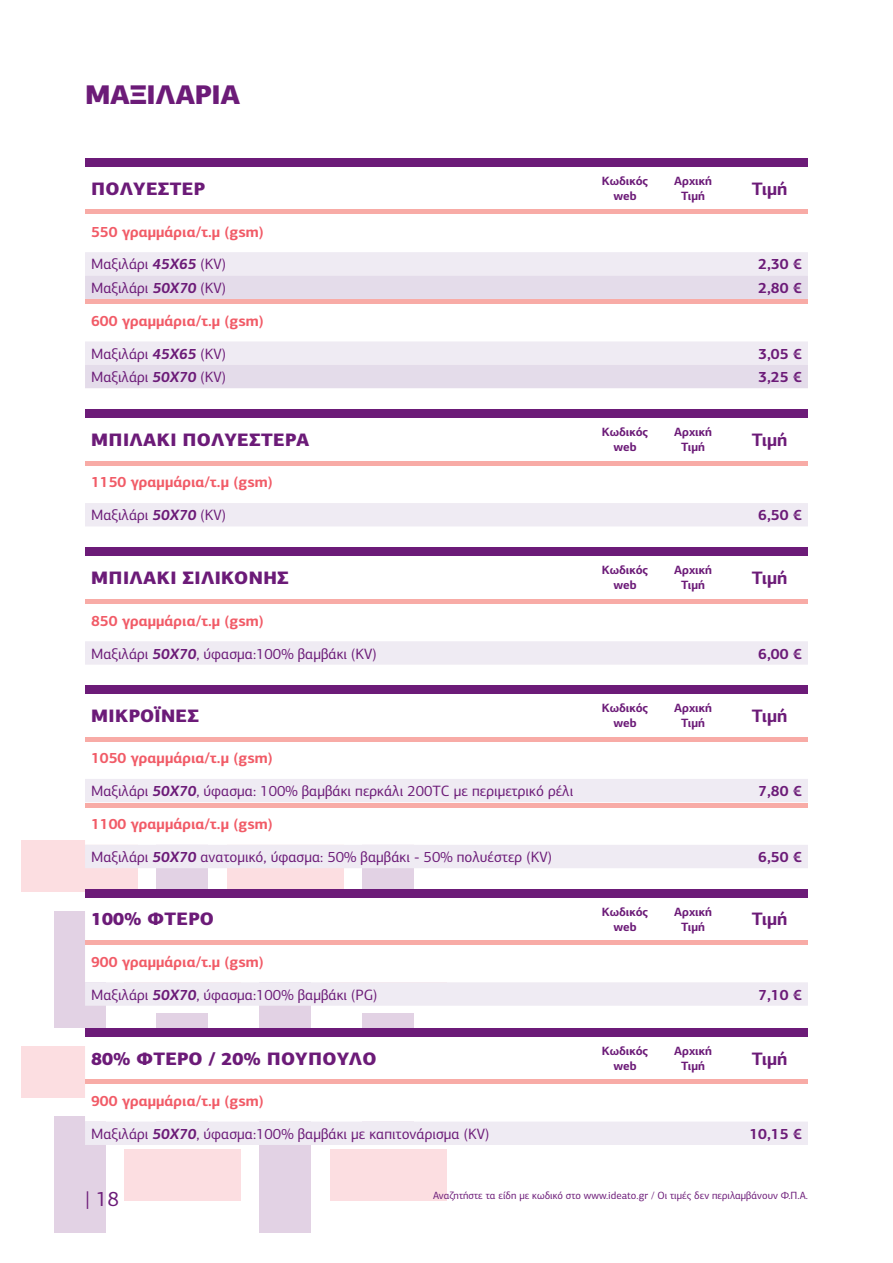
<style>
.page{position:relative;width:893px;height:1263px;background:#fff}
.page>*{position:absolute;margin:0;border:0;box-sizing:border-box;transform-origin:0 0}
.t1{font:900 27px "PF Centro Sans Pro";letter-spacing:-.01em;color:#6c1b78}
.t2{font:21px "PF Centro Sans Pro";color:#6c1b78}
.t3{font:900 18px "PF Centro Sans Pro";letter-spacing:.02em;color:#6c1b78}
.t4{font:700 18px "PF Centro Sans Pro";color:#6c1b78}
.t5{font:15px/33px "PF Centro Sans Pro";color:#6c1b78}
.t6{font:700 15px/33px "PF Centro Sans Pro";color:#f15b67}
.t7{font:700 15px "PF Centro Sans Pro";color:#6c1b78}
.t8{font:700 12px/15px "PF Centro Sans Pro";color:#6c1b78;text-align:center}
.t9{font:10.5px "PF Centro Sans Pro";color:#6c1b78}
.s1{font-weight:400;color:#6c1b78}
.s2{font-style:italic;color:#6c1b78}
.s3{font-weight:700;font-style:italic}
.s4{font-weight:700;color:#f15b67}
</style>
<div class="page">
<div style="left:227px;top:841px;width:117px;height:51px;background:#fcdee1"></div>
<div style="left:124px;top:1149px;width:117px;height:51px;background:#fcdee1"></div>
<div style="left:330px;top:1149px;width:116px;height:51px;background:#fcdee1"></div>
<div style="left:259px;top:911px;width:52px;height:117px;background:#e2d2e4"></div>
<div style="left:259px;top:1116px;width:52px;height:117px;background:#e2d2e4"></div>
<div style="left:157px;top:1013px;width:51px;height:117px;background:#e2d2e4"></div>
<div style="left:362px;top:1013px;width:52px;height:117px;background:#e2d2e4"></div>
<div style="left:157px;top:808px;width:51px;height:117px;background:#e2d2e4"></div>
<div style="left:362px;top:808px;width:52px;height:117px;background:#e2d2e4"></div>
<div style="left:21px;top:841px;width:117px;height:51px;background:#fcdee1"></div>
<div style="left:21px;top:1046px;width:117px;height:52px;background:#fcdee1"></div>
<div style="left:54px;top:911px;width:51px;height:117px;background:#e2d2e4"></div>
<div style="left:54px;top:1116px;width:51px;height:117px;background:#e2d2e4"></div>
<svg style="left:85px;top:209px;width:723px;height:1px"></svg>
<div style="left:85px;top:252px;width:723px;height:24px;background:#efebf3"></div>
<svg style="left:85px;top:276px;width:723px;height:112px"></svg>
<hr style="left:85px;top:210px;width:723px;height:4px;background:#f8aba6">
<div style="left:85px;top:159px;width:723px;height:8px;background:#6c1b78"></div>
<svg style="left:85px;top:461px;width:723px;height:1px"></svg>
<div style="left:85px;top:503px;width:723px;height:23px;background:#efebf3"></div>
<hr style="left:85px;top:462px;width:723px;height:4px;background:#f8aba6">
<div style="left:85px;top:409px;width:723px;height:9px;background:#6c1b78"></div>
<svg style="left:85px;top:603px;width:723px;height:1px"></svg>
<div style="left:85px;top:641px;width:723px;height:24px;background:#efebf3"></div>
<hr style="left:85px;top:599px;width:723px;height:4px;background:#f8aba6">
<div style="left:85px;top:548px;width:723px;height:8px;background:#6c1b78"></div>
<hr style="left:85px;top:299px;width:723px;height:4px;background:#f8aba6">
<svg style="left:85px;top:779px;width:723px;height:89px;fill:#efebf3"></svg>
<div style="left:85px;top:737px;width:723px;height:5px;background:#f8aba6"></div>
<div style="left:85px;top:685px;width:723px;height:9px;background:#6c1b78"></div>
<svg style="left:85px;top:897px;width:723px;height:85px"></svg>
<div style="left:85px;top:982px;width:723px;height:24px;background:#efebf3"></div>
<hr style="left:85px;top:940px;width:723px;height:4px;background:#f8aba6">
<div style="left:85px;top:889px;width:723px;height:8px;background:#6c1b78"></div>
<svg style="left:85px;top:1036px;width:723px;height:85px"></svg>
<div style="left:85px;top:1121px;width:723px;height:24px;background:#efebf3"></div>
<hr style="left:85px;top:1079px;width:723px;height:4px;background:#f8aba6">
<div style="left:85px;top:1028px;width:723px;height:8px;background:#6c1b78"></div>
<hr style="left:85px;top:803px;width:723px;height:4px;background:#f8aba6">
<h1 class="t1" style="left:85px;top:77px;width:157px">ΜΑΞΙΛΑΡΙΑ</h1>
<p class="t3" style="left:91px;top:177px;width:115px">ΠΟΛΥΈΣΤΕΡ</p>
<p class="t8" style="left:602px;top:174px;width:48px">Κωδικός web</p>
<p class="t8" style="left:674px;top:174px;width:39px">Αρχική<br>Τιμή</p>
<p class="t4" style="left:752px;top:178px;width:37px">Τιμή</p>
<p class="t6" style="left:91px;top:215px;width:174px">550 γραμμάρια/τ.μ (gsm)<br><span class="s1">Μαξιλάρι</span> <span class="s2">45Χ65</span> <span class="s1">(KV)</span></p>
<p class="t7" style="left:758px;top:255px;width:45px">2,30 €</p>
<p class="t5" style="left:91px;top:271px;width:137px">Μαξιλάρι <span class="s3">50Χ70</span> (KV)</p>
<p class="t7" style="left:758px;top:278px;width:45px">2,80 €</p>
<p class="t6" style="left:91px;top:304px;width:174px">600 γραμμάρια/τ.μ (gsm)<br><span class="s1">Μαξιλάρι</span> <span class="s2">45Χ65</span> <span class="s1">(KV)</span></p>
<p class="t7" style="left:758px;top:344px;width:45px">3,05 €</p>
<p class="t5" style="left:91px;top:361px;width:136px">Μαξιλάρι <span class="s3">50Χ70</span> (KV)</p>
<p class="t7" style="left:758px;top:368px;width:45px">3,25 €</p>
<p class="t3" style="left:91px;top:428px;width:219px">ΜΠΙΛΆΚΙ ΠΟΛΥΕΣΤΈΡΑ</p>
<p class="t8" style="left:602px;top:425px;width:48px">Κωδικός web</p>
<p class="t8" style="left:674px;top:425px;width:39px">Αρχική<br>Τιμή</p>
<p class="t4" style="left:752px;top:428px;width:37px">Τιμή</p>
<p class="t6" style="left:91px;top:466px;width:183px">1150 γραμμάρια/τ.μ (gsm)<br><span class="s1">Μαξιλάρι</span> <span class="s2">50Χ70</span> <span class="s1">(KV)</span></p>
<p class="t7" style="left:758px;top:506px;width:45px">6,50 €</p>
<p class="t3" style="left:91px;top:566px;width:199px">ΜΠΙΛΆΚΙ ΣΙΛΙΚΌΝΗΣ</p>
<p class="t8" style="left:602px;top:563px;width:48px">Κωδικός web</p>
<p class="t8" style="left:674px;top:563px;width:39px">Αρχική<br>Τιμή</p>
<p class="t4" style="left:752px;top:567px;width:37px">Τιμή</p>
<p class="t5" style="left:91px;top:604px;width:287px"><span class="s4">850 γραμμάρια/τ.μ (gsm)<br></span>Μαξιλάρι <span class="s3">50Χ70</span>, ύφασμα:100% βαμβάκι (KV)</p>
<p class="t7" style="left:758px;top:644px;width:45px">6,00 €</p>
<p class="t3" style="left:91px;top:704px;width:109px">ΜΙΚΡΟΐΝΕΣ</p>
<p class="t8" style="left:602px;top:700px;width:48px">Κωδικός web</p>
<p class="t8" style="left:674px;top:700px;width:39px">Αρχική<br>Τιμή</p>
<p class="t4" style="left:752px;top:704px;width:37px">Τιμή</p>
<p class="t5" style="left:91px;top:742px;width:484px"><span class="s4">1050 γραμμάρια/τ.μ (gsm)<br></span>Μαξιλάρι <span class="s3">50Χ70</span>, ύφασμα: 100% βαμβάκι περκάλι 200TC με περιμετρικό ρέλι</p>
<p class="t7" style="left:758px;top:781px;width:45px">7,80 €</p>
<p class="t5" style="left:91px;top:807px;width:462px"><span class="s4">1100 γραμμάρια/τ.μ (gsm)<br></span>Μαξιλάρι <span class="s3">50Χ70</span> ανατομικό, ύφασμα: 50% βαμβάκι - 50% πολυέστερ (KV)</p>
<p class="t7" style="left:758px;top:847px;width:45px">6,50 €</p>
<p class="t3" style="left:91px;top:907px;width:123px">100% ΦΤΕΡΌ</p>
<p class="t8" style="left:602px;top:904px;width:48px">Κωδικός web</p>
<p class="t8" style="left:674px;top:904px;width:39px">Αρχική<br>Τιμή</p>
<p class="t4" style="left:752px;top:908px;width:37px">Τιμή</p>
<p class="t5" style="left:91px;top:945px;width:288px"><span class="s4">900 γραμμάρια/τ.μ (gsm)<br></span>Μαξιλάρι <span class="s3">50Χ70</span>, ύφασμα:100% βαμβάκι (PG)</p>
<p class="t7" style="left:758px;top:985px;width:45px">7,10 €</p>
<p class="t3" style="left:91px;top:1046px;width:287px">80% ΦΤΕΡΌ / 20% ΠΟΎΠΟΥΛΟ</p>
<p class="t8" style="left:602px;top:1043px;width:48px">Κωδικός web</p>
<p class="t8" style="left:674px;top:1043px;width:39px">Αρχική<br>Τιμή</p>
<p class="t4" style="left:752px;top:1047px;width:37px">Τιμή</p>
<p class="t5" style="left:91px;top:1084px;width:400px"><span class="s4">900 γραμμάρια/τ.μ (gsm)<br></span>Μαξιλάρι <span class="s3">50Χ70</span>, ύφασμα:100% βαμβάκι με καπιτονάρισμα (KV)</p>
<p class="t7" style="left:749px;top:1124px;width:54px">10,15 €</p>
<h2 class="t2" style="left:85px;top:1187px;width:36px">| 18</h2>
<p class="t9" style="left:433px;top:1189px;width:376px">Αναζητήστε τα είδη με κωδικό στο www.ideato.gr / Οι τιμές δεν περιλαμβάνουν Φ.Π.Α.</p>
</div>
